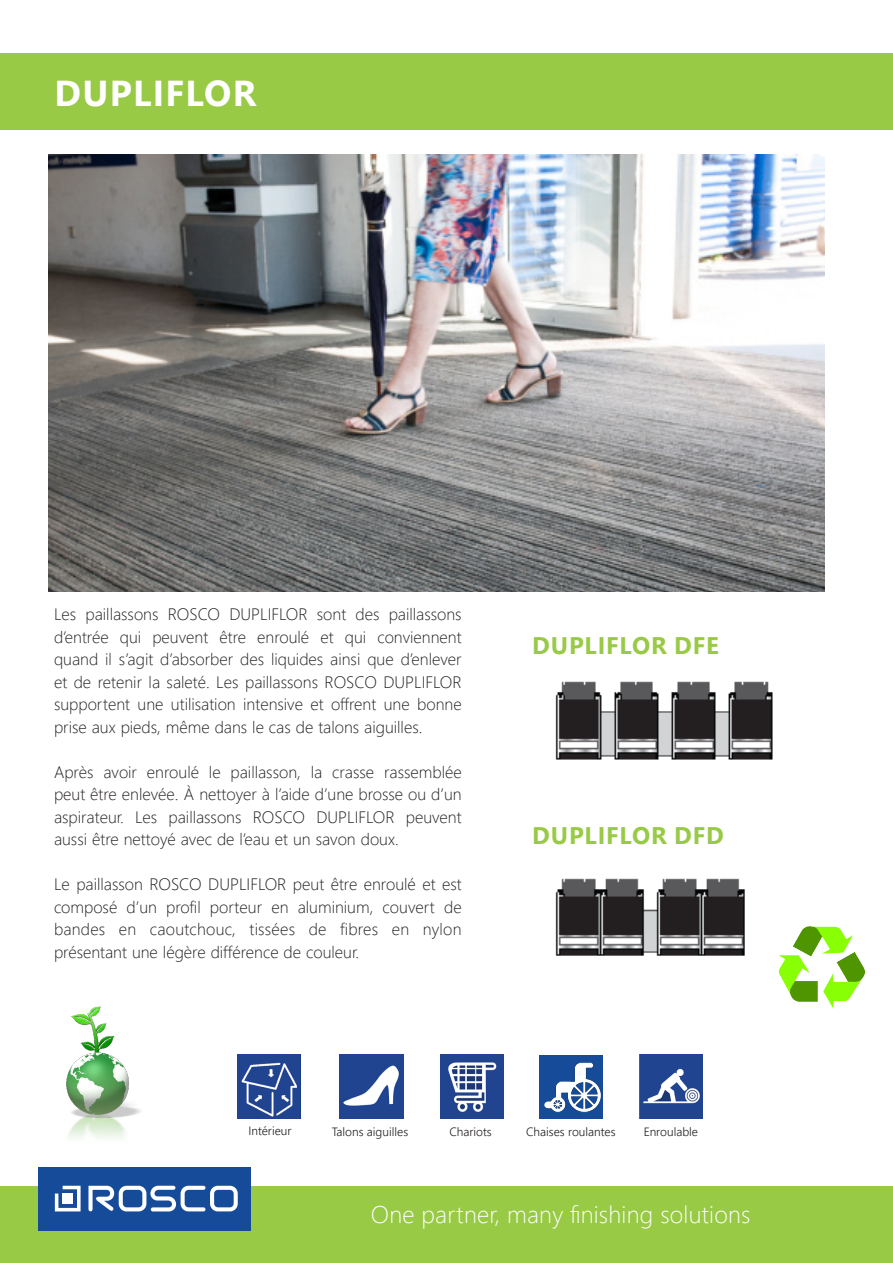
<style>
.page{position:relative;width:893px;height:1263px;background:#fff}
.page>*{position:absolute;margin:0;border:0;box-sizing:border-box;transform-origin:0 0}
.t1{font:700 36px "Segoe UI";letter-spacing:.035em;color:#fff}
.t2{font:300 24px "Segoe UI";letter-spacing:.01em;color:#fff}
.t3{font:700 24px "Segoe UI";letter-spacing:.035em;color:#98ca45}
.Titels{font:300 16.5px/22.5px "Segoe UI";color:#231f20;text-align:justify}
.t4{font:300 12px "Segoe UI";color:#231f20}
</style>
<div class="page">
<div style="left:0;top:1186px;width:893px;height:77px;background:#98ca45"></div>
<div style="left:38px;top:1167px;width:213px;height:64px;background:#154b99"></div>
<svg style="left:150px;top:1185px;width:56px;height:27px"></svg>
<div style="left:210px;top:1186px;width:28px;height:25px;border:4px solid #fff;border-radius:6px"></div>
<div style="left:119px;top:1186px;width:27px;height:25px;border:4px solid #fff;border-radius:6px"></div>
<svg style="left:55px;top:1185px;width:60px;height:27px"></svg>
<img style="left:48px;top:154px;width:777px;height:437px">
<img style="left:555px;top:878px;width:190px;height:78px">
<img style="left:555px;top:681px;width:218px;height:79px">
<div style="left:0;top:53px;width:893px;height:77px;background:#98ca45"></div>
<img style="left:237px;top:1055px;width:64px;height:63px">
<img style="left:340px;top:1054px;width:63px;height:64px">
<img style="left:66px;top:1006px;width:75px;height:132px">
<img style="left:779px;top:926px;width:85px;height:83px">
<div style="left:539px;top:1054px;width:64px;height:64px;background:#154b99"></div>
<img style="left:544px;top:1062px;width:57px;height:51px">
<img style="left:639px;top:1054px;width:64px;height:64px">
<img style="left:440px;top:1055px;width:64px;height:63px">
<p class="t1" style="left:55px;top:64px;width:203px">DUPLIFLOR</p>
<p class="Titels" style="left:54px;top:602px;width:409px">Les paillassons ROSCO DUPLIFLOR sont des paillassons d’entrée qui peuvent être enroulé et qui conviennent quand il s’agit d’absorber des liquides ainsi que d’enlever et de retenir la saleté. Les paillassons ROSCO DUPLIFLOR supportent une utilisation intensive et offrent une bonne prise aux pieds, même dans le cas de talons aiguilles.</p>
<p class="Titels" style="left:54px;top:760px;width:409px">Après avoir enroulé le paillasson, la crasse rassemblée peut être enlevée. À nettoyer à l’aide d’une brosse ou d’un aspirateur. Les paillassons ROSCO DUPLIFLOR peuvent aussi être nettoyé avec de l’eau et un savon doux.</p>
<p class="Titels" style="left:54px;top:872px;width:409px">Le paillasson ROSCO DUPLIFLOR peut être enroulé et est composé d’un profil porteur en aluminium, couvert de bandes en caoutchouc, tissées de fibres en nylon présentant une légère différence de couleur.</p>
<p class="t3" style="left:532px;top:626px;width:188px">DUPLIFLOR DFE</p>
<p class="t3" style="left:532px;top:816px;width:193px">DUPLIFLOR DFD</p>
<p class="t4" style="left:248px;top:1121px;width:45px">Intérieur</p>
<p class="t4" style="left:332px;top:1122px;width:78px">Talons aiguilles</p>
<p class="t4" style="left:449px;top:1122px;width:44px">Chariots</p>
<p class="t4" style="left:526px;top:1122px;width:91px">Chaises roulantes</p>
<p class="t4" style="left:644px;top:1122px;width:56px">Enroulable</p>
<h2 class="t2" style="left:371px;top:1195px;width:381px">One partner, many finishing solutions</h2>
</div>
